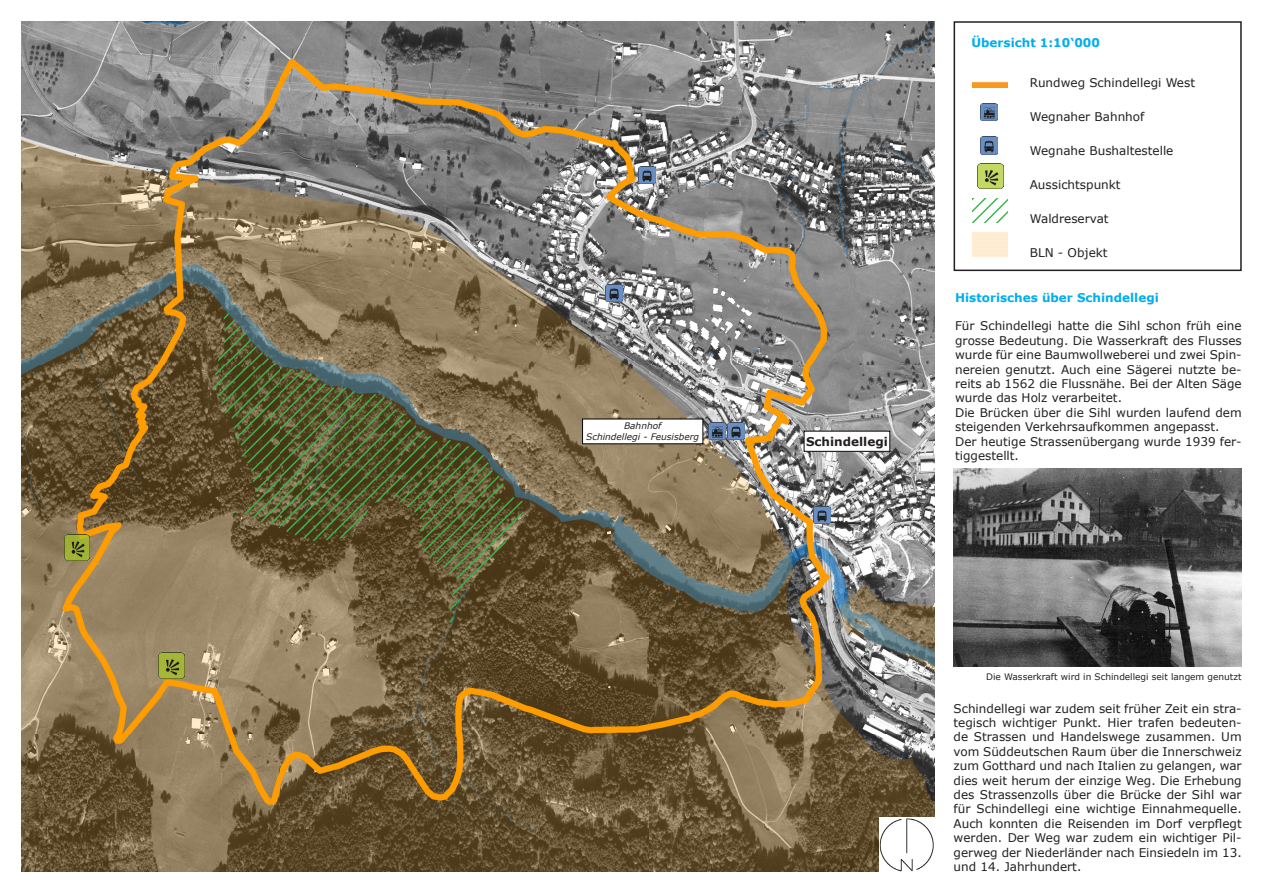
<style>
.page{position:relative;width:1263px;height:893px;background:#fff}
.page>*{position:absolute;margin:0;border:0;box-sizing:border-box;transform-origin:0 0}
.t1{font:18px "Arial";letter-spacing:.005em;color:#231f20}
.t2{font:14.55px "Arial";color:#231f20}
.t3{font:12px/14.4px "Verdana";color:#231f20;text-align:justify}
.Text_klein{font:700 12px "Verdana";color:#00aeef}
.Untertitel{font:700 12px "Verdana";color:#00aeef}
.Text_klein-2{font:700 12px "Verdana";color:#231f20}
.t4{font:9px "Verdana";color:#231f20}
.Text_klein-3{font:italic 9px "Verdana";color:#231f20}
</style>
<div class="page">
<img style="left:953px;top:468px;width:289px;height:199px">
<div style="left:953px;top:21px;width:289px;height:250px;border:2px solid #231f20"></div>
<img style="left:972px;top:81px;width:35px;height:6px">
<img style="left:980px;top:103px;width:18px;height:18px">
<img style="left:980px;top:137px;width:18px;height:17px">
<img style="left:978px;top:163px;width:25px;height:26px">
<svg style="left:972px;top:198px;width:35px;height:24px"></svg>
<div style="left:972px;top:232px;width:35px;height:24px;background:#ffeccf"></div>
<img style="left:21px;top:21px;width:913px;height:851px">
<img style="left:159px;top:653px;width:25px;height:25px">
<img style="left:64px;top:535px;width:26px;height:25px">
<img style="left:606px;top:285px;width:17px;height:17px">
<img style="left:639px;top:167px;width:17px;height:17px">
<img style="left:813px;top:506px;width:17px;height:17px">
<img style="left:879px;top:817px;width:55px;height:55px">
<img style="left:708px;top:423px;width:17px;height:17px">
<img style="left:727px;top:423px;width:17px;height:17px">
<div style="left:804px;top:431px;width:86px;height:20px;background:#fff"></div>
<div style="left:804px;top:431px;width:86px;height:21px;border:1px solid #000"></div>
<div style="left:582px;top:419px;width:121px;height:25px;background:#fff"></div>
<p class="Text_klein-3" style="left:624px;top:420px;width:39px">Bahnhof</p>
<p class="Text_klein-3" style="left:586px;top:431px;width:114px">Schindellegi - Feusisberg</p>
<p class="Text_klein-2" style="left:806px;top:433px;width:83px">Schindellegi</p>
<p class="Untertitel" style="left:971px;top:34px;width:130px">Übersicht 1:10‘000</p>
<p class="t3" style="left:1030px;top:75px;width:167px">Rundweg Schindellegi West</p>
<p class="t3" style="left:1030px;top:109px;width:116px">Wegnaher Bahnhof</p>
<p class="t3" style="left:1030px;top:143px;width:145px">Wegnahe Bushaltestelle</p>
<p class="t3" style="left:1030px;top:177px;width:92px">Aussichtspunkt</p>
<p class="t3" style="left:1030px;top:211px;width:80px">Waldreservat</p>
<p class="t3" style="left:1030px;top:245px;width:79px">BLN - Objekt</p>
<p class="t2" style="left:1083px;top:240px;width:57px">VP_BLN</p>
<p class="Text_klein" style="left:955px;top:289px;width:205px">Historisches über Schindellegi</p>
<p class="t3" style="left:955px;top:319px;width:288px">Für Schindellegi hatte die Sihl schon früh eine grosse Bedeutung. Die Wasserkraft des Flusses wurde für eine Baumwollweberei und zwei Spin&shy;nereien genutzt. Auch eine Sägerei nutzte be&shy;reits ab 1562 die Flussnähe. Bei der Alten Säge wurde das Holz verarbeitet.</p>
<p class="t3" style="left:955px;top:405px;width:288px">Die Brücken über die Sihl wurden laufend dem steigenden Verkehrsaufkommen angepasst.</p>
<p class="t3" style="left:955px;top:434px;width:288px">Der heutige Strassenübergang wurde 1939 fer&shy;tiggestellt.</p>
<p class="t1" style="left:1033px;top:332px;width:72px">Legende</p>
<p class="t2" style="left:1147px;top:377px;width:118px">Alle_Reservate_K</p>
<p class="t2" style="left:1147px;top:416px;width:57px">VP_BLN</p>
<p class="t4" style="left:986px;top:671px;width:257px">Die Wasserkraft wird in Schindellegi seit langem genutzt</p>
<p class="t3" style="left:953px;top:701px;width:290px">Schindellegi war zudem seit früher Zeit ein stra&shy;tegisch wichtiger Punkt. Hier trafen bedeuten&shy;de Strassen und Handelswege zusammen. Um vom Süddeutschen Raum über die Innerschweiz zum Gotthard und nach Italien zu gelangen, war dies weit herum der einzige Weg. Die Erhebung des Strassenzolls über die Brücke der Sihl war für Schindellegi eine wichtige Einnahmequelle.<br>Auch konnten die Reisenden im Dorf verpflegt werden. Der Weg war zudem ein wichtiger Pil&shy;gerweg der Niederländer nach Einsiedeln im 13. und 14. Jahrhundert.</p>
</div>
